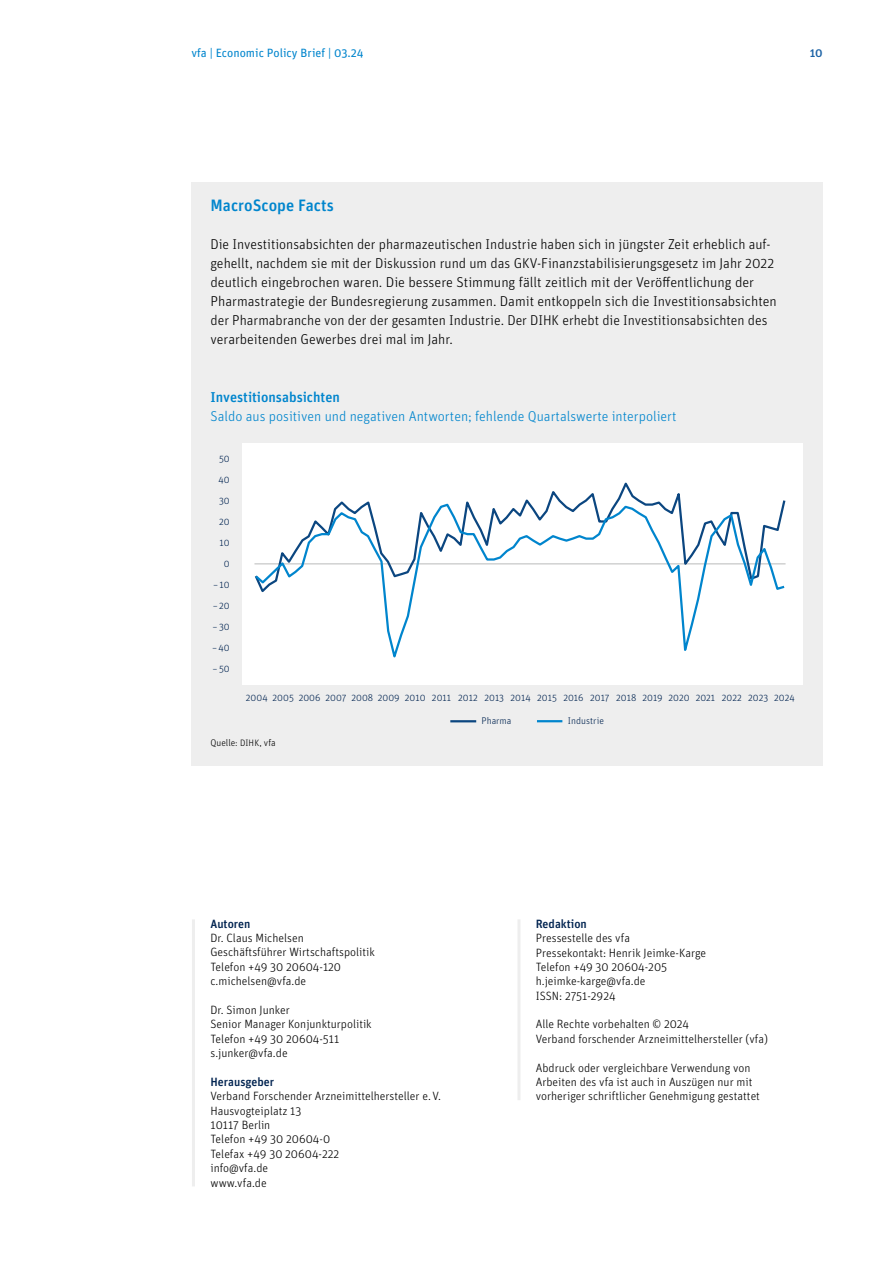
<style>
.page{position:relative;width:893px;height:1263px;background:#fff}
.page>*{position:absolute;margin:0;border:0;box-sizing:border-box;transform-origin:0 0}
.t1{font:500 16.5px "Unit Pro";color:#0085cd}
.t2{font:300 14.25px/19.2px "Unit Pro";color:#000}
.t3{font:300 14.25px "Unit Pro";color:#0085cd}
.t4{font:500 14.25px "Unit Pro";color:#0085cd}
.t5{font:300 12px/14.4px "Unit Pro";color:#000}
.t6{font:12px "Unit Pro";color:#0085cd}
.t7{font:500 12px "Unit Pro";color:#002350}
.t8{font:500 12px "Unit Pro";color:#1d63a6}
.t9{font:300 9.75px/21px "Unit Pro";letter-spacing:.005em;color:#002350;text-align:center}
.t10{font:300 9.75px "Unit Pro";color:#000}
.s1{font-size:9.3px}
</style>
<div class="page">
<div style="left:191px;top:182px;width:632px;height:583px;background:#eee"></div>
<hr style="left:192px;top:919px;width:3px;height:267px;background:#eee">
<hr style="left:517px;top:919px;width:3px;height:181px;background:#eee">
<div style="left:242px;top:443px;width:561px;height:241px;background:#fff"></div>
<svg style="left:341px;top:482px;width:445px;height:20px"></svg>
<svg style="left:254px;top:502px;width:532px;height:156px"></svg>
<hr style="left:450px;top:720px;width:26px;height:2px;background:#0b4680">
<hr style="left:537px;top:720px;width:25px;height:2px;background:#0085cd">
<p class="t6" style="left:191px;top:46px;width:174px">vfa | Economic Policy Brief | 03.24</p>
<p class="t8" style="left:810px;top:46px;width:15px">10</p>
<h1 class="t1" style="left:210px;top:194px;width:125px">MacroScope Facts</h1>
<p class="t2" style="left:210px;top:234px;width:568px">Die Investitionsabsichten der pharmazeutischen Industrie haben sich in jüngster Zeit erheblich auf&shy;gehellt, nachdem sie mit der Diskussion rund um das GKV-Finanzstabilisierungsgesetz im Jahr 2022 deutlich eingebrochen waren. Die bessere Stimmung fällt zeitlich mit der Veröffentlichung der Pharmastrategie der Bundesregierung zusammen. Damit entkoppeln sich die Investitionsabsichten der Pharmabranche von der der gesamten Industrie. Der DIHK erhebt die Investitionsabsichten des verarbeitenden Gewerbes drei mal im Jahr.</p>
<p class="t4" style="left:210px;top:388px;width:131px">Investitionsabsichten</p>
<p class="t3" style="left:210px;top:408px;width:468px">Saldo aus positiven und negativen Antworten; fehlende Quartalswerte interpoliert</p>
<p class="t9" style="left:219px;top:448px;width:12px">50</p>
<p class="t9" style="left:219px;top:490px;width:12px">30<br>20<br>10<br>0</p>
<p class="t9" style="left:219px;top:469px;width:13px">40</p>
<p class="t9" style="left:212px;top:574px;width:19px;text-align:justify">−10 −20 −30 −40 −50</p>
<p class="t9" style="left:246px;top:686px;width:550px">2004 2005 2006 2007 2008 2009 2010 2011 2012 2013 2014 2015 2016 2017 2018 2019 2020 2021 2022 2023 2024</p>
<p class="t9" style="left:481px;top:710px;width:32px">Pharma</p>
<p class="t9" style="left:568px;top:710px;width:38px">Industrie</p>
<p class="t10" style="left:210px;top:737px;width:67px">Quelle: <span class="s1">DIHK</span>, vfa</p>
<p class="t7" style="left:210px;top:916px;width:41px">Autoren</p>
<p class="t5" style="left:210px;top:930px;width:166px">Dr. Claus Michelsen<br>Geschäftsführer Wirtschaftspolitik<br>Telefon +49 30 20604-120 c.michelsen@vfa.de</p>
<p class="t5" style="left:210px;top:1002px;width:163px">Dr. Simon Junker<br>Senior Manager Konjunkturpolitik<br>Telefon +49 30 20604-511 s.junker@vfa.de</p>
<p class="t7" style="left:210px;top:1074px;width:65px">Herausgeber</p>
<p class="t5" style="left:210px;top:1089px;width:232px">Verband Forschender Arzneimittelhersteller e.V.<br>Hausvogteiplatz 13<br>10117 Berlin<br>Telefon +49 30 20604-0<br>Telefax +49 30 20604-222<br>info@vfa.de<br>www.vfa.de</p>
<p class="t7" style="left:536px;top:916px;width:53px">Redaktion</p>
<p class="t5" style="left:536px;top:931px;width:172px">Pressestelle des vfa<br>Pressekontakt: Henrik Jeimke-Karge<br>Telefon +49 30 20604-205 h.jeimke-karge@vfa.de<br>ISSN: 2751-2924</p>
<p class="t5" style="left:536px;top:1017px;width:234px">Alle Rechte vorbehalten © 2024<br>Verband forschender Arzneimittelhersteller (vfa)</p>
<p class="t5" style="left:536px;top:1060px;width:226px">Abdruck oder vergleichbare Verwendung von<br>Arbeiten des vfa ist auch in Auszügen nur mit vorheriger schriftlicher Genehmigung gestattet</p>
</div>
